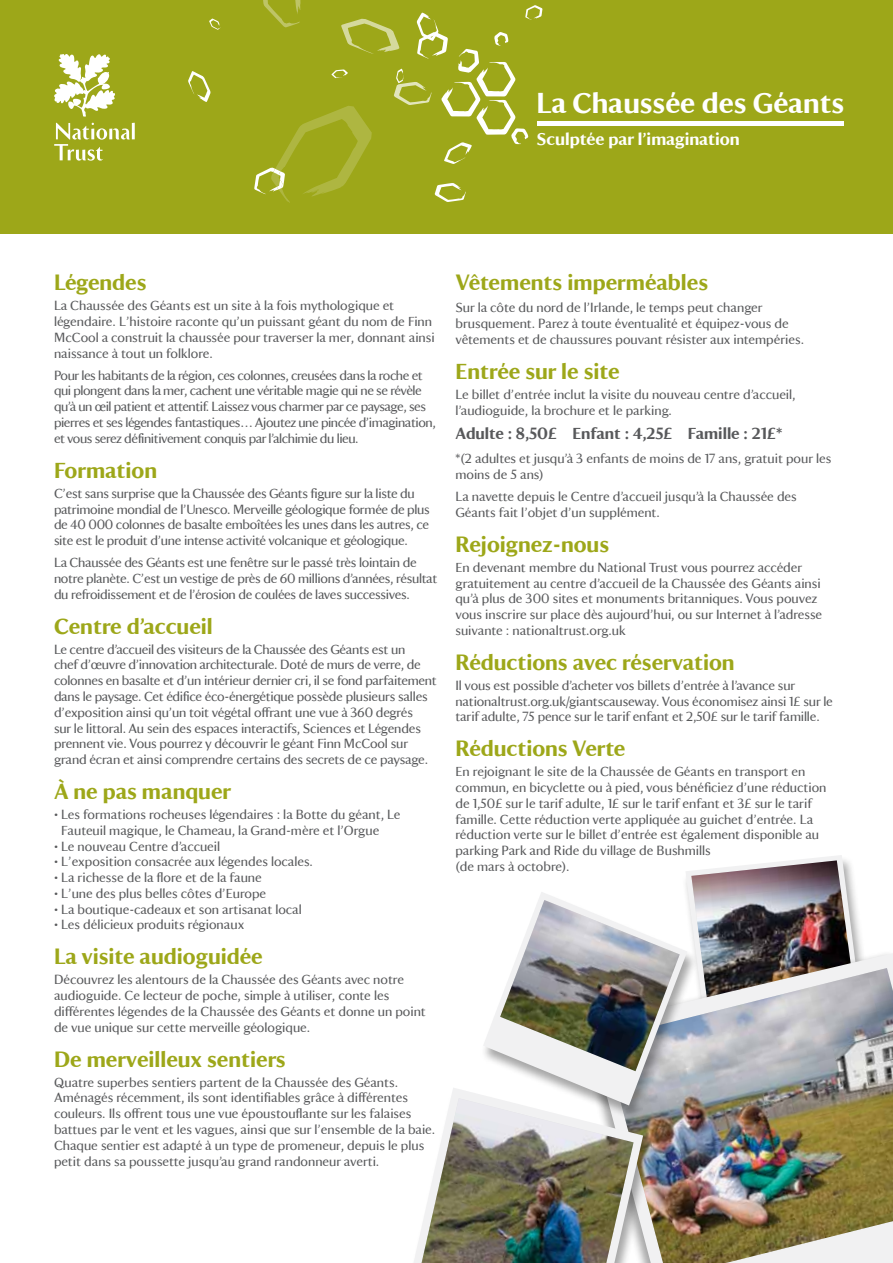
<style>
.page{position:relative;width:893px;height:1263px;background:#fff}
.page>*{position:absolute;margin:0;border:0;box-sizing:border-box;transform-origin:0 0}
.t1{font:700 29.25px "National Trust TT";color:#fff}
.t2{font:700 22.5px "National Trust TT";color:#9da719}
.t3{font:700 17.55px "National Trust TT";color:#fff}
.t4{font:700 16.5px "National Trust TT";color:#58595b}
.t5{font:13.5px/15.8px "National Trust TT";letter-spacing:-.01em;color:#58595b}
.t6{font:13.5px/15.8px "National Trust TT";letter-spacing:-.03em;color:#58595b}
</style>
<div class="page">
<div style="left:0;top:0;width:893px;height:234px;background:#9da719"></div>
<hr style="left:132px;top:123px;width:3px;height:16px;background:#fff">
<svg style="left:54px;top:123px;width:76px;height:38px"></svg>
<svg style="left:54px;top:54px;width:61px;height:63px"></svg>
<svg style="left:188px;top:71px;width:22px;height:31px"></svg>
<svg style="left:209px;top:19px;width:12px;height:11px"></svg>
<svg style="left:254px;top:0;width:288px;height:203px"></svg>
<img style="left:860px;top:968px;width:33px;height:295px">
<img style="left:414px;top:855px;width:446px;height:408px">
<img style="left:422px;top:1098px;width:212px;height:165px">
<div style="left:537px;top:121px;width:306px;height:5px;background:#fff"></div>
<h1 class="t1" style="left:537px;top:83px;width:309px">La Chaussée des Géants</h1>
<p class="t3" style="left:537px;top:127px;width:205px">Sculptée par l’imagination</p>
<h2 class="t2" style="left:54px;top:267px;width:94px">Légendes</h2>
<p class="t5" style="left:54px;top:297px;width:382px">La Chaussée des Géants est un site à la fois mythologique et légendaire. L’histoire raconte qu’un puissant géant du nom de Finn McCool a construit la chaussée pour traverser la mer, donnant ainsi naissance à tout un folklore.</p>
<p class="t6" style="left:54px;top:366px;width:383px">Pour les habitants de la région, ces colonnes, creusées dans la roche et qui plongent dans la mer, cachent une véritable magie qui ne se révèle qu’à un œil patient et attentif. Laissez vous charmer par ce paysage, ses pierres et ses légendes fantastiques… Ajoutez une pincée d’imagination, et vous serez définitivement conquis par l’alchimie du lieu.</p>
<h2 class="t2" style="left:54px;top:454px;width:105px">Formation</h2>
<p class="t5" style="left:54px;top:484px;width:377px">C’est sans surprise que la Chaussée des Géants figure sur la liste du patrimoine mondial de l’Unesco. Merveille géologique formée de plus de 40 000 colonnes de basalte emboîtées les unes dans les autres, ce site est le produit d’une intense activité volcanique et géologique.</p>
<p class="t5" style="left:54px;top:554px;width:385px">La Chaussée des Géants est une fenêtre sur le passé très lointain de notre planète. C’est un vestige de près de 60 millions d’années, résultat du refroidissement et de l’érosion de coulées de laves successives.</p>
<h2 class="t2" style="left:54px;top:610px;width:160px">Centre d’accueil</h2>
<p class="t5" style="left:54px;top:640px;width:384px">Le centre d’accueil des visiteurs de la Chaussée des Géants est un<br>chef d’œuvre d’innovation architecturale. Doté de murs de verre, de colonnes en basalte et d’un intérieur dernier cri, il se fond parfaitement dans le paysage. Cet édifice éco-énergétique possède plusieurs salles d’exposition ainsi qu’un toit végétal offrant une vue à 360 degrés<br>sur le littoral. Au sein des espaces interactifs, Sciences et Légendes prennent vie. Vous pourrez y découvrir le géant Finn McCool sur grand écran et ainsi comprendre certains des secrets de ce paysage.</p>
<h2 class="t2" style="left:54px;top:776px;width:179px">À ne pas manquer</h2>
<p class="t5" style="left:61px;top:806px;width:341px;text-indent:-7px">• Les formations rocheuses légendaires : la Botte du géant, Le<br>Fauteuil magique, le Chameau, la Grand-mère et l’Orgue</p>
<p class="t5" style="left:54px;top:837px;width:168px">• Le nouveau Centre d’accueil</p>
<p class="t5" style="left:54px;top:853px;width:260px">• L’exposition consacrée aux légendes locales.</p>
<p class="t5" style="left:54px;top:869px;width:209px">• La richesse de la flore et de la faune</p>
<p class="t5" style="left:54px;top:884px;width:214px">• L’une des plus belles côtes d’Europe</p>
<p class="t5" style="left:54px;top:900px;width:249px">• La boutique-cadeaux et son artisanat local</p>
<p class="t5" style="left:54px;top:916px;width:192px">• Les délicieux produits régionaux</p>
<h2 class="t2" style="left:54px;top:941px;width:210px">La visite audioguidée</h2>
<p class="t5" style="left:54px;top:971px;width:373px">Découvrez les alentours de la Chaussée des Géants avec notre audioguide. Ce lecteur de poche, simple à utiliser, conte les différentes légendes de la Chaussée des Géants et donne un point de vue unique sur cette merveille géologique.</p>
<h2 class="t2" style="left:54px;top:1043px;width:233px">De merveilleux sentiers</h2>
<p class="t5" style="left:54px;top:1073px;width:383px">Quatre superbes sentiers partent de la Chaussée des Géants.<br>Aménagés récemment, ils sont identifiables grâce à différentes couleurs. Ils offrent tous une vue époustouflante sur les falaises battues par le vent et les vagues, ainsi que sur l’ensemble de la baie.<br>Chaque sentier est adapté à un type de promeneur, depuis le plus petit dans sa poussette jusqu’au grand randonneur averti.</p>
<h2 class="t2" style="left:455px;top:267px;width:254px">Vêtements imperméables</h2>
<p class="t5" style="left:455px;top:299px;width:350px">Sur la côte du nord de l’Irlande, le temps peut changer brusquement. Parez à toute éventualité et équipez-vous de vêtements et de chaussures pouvant résister aux intempéries.</p>
<h2 class="t2" style="left:455px;top:356px;width:166px">Entrée sur le site</h2>
<p class="t5" style="left:455px;top:386px;width:342px">Le billet d’entrée inclut la visite du nouveau centre d’accueil, l’audioguide, la brochure et le parking.</p>
<p class="t4" style="left:455px;top:422px;width:328px">Adulte : 8,50£ Enfant : 4,25£ Famille : 21£*</p>
<p class="t5" style="left:455px;top:450px;width:377px">*(2 adultes et jusqu’à 3 enfants de moins de 17 ans, gratuit pour les moins de 5 ans)</p>
<p class="t5" style="left:455px;top:488px;width:343px">La navette depuis le Centre d’accueil jusqu’à la Chaussée des<br>Géants fait l’objet d’un supplément.</p>
<h2 class="t2" style="left:455px;top:528px;width:155px">Rejoignez-nous</h2>
<p class="t5" style="left:455px;top:558px;width:368px">En devenant membre du National Trust vous pourrez accéder gratuitement au centre d’accueil de la Chaussée des Géants ainsi qu’à plus de 300 sites et monuments britanniques. Vous pouvez vous inscrire sur place dès aujourd’hui, ou sur Internet à l’adresse suivante : nationaltrust.org.uk</p>
<h2 class="t2" style="left:455px;top:646px;width:281px">Réductions avec réservation</h2>
<p class="t5" style="left:455px;top:676px;width:379px">Il vous est possible d’acheter vos billets d’entrée à l’avance sur nationaltrust.org.uk/giantscauseway. Vous économisez ainsi 1£ sur le tarif adulte, 75 pence sur le tarif enfant et 2,50£ sur le tarif famille.</p>
<h2 class="t2" style="left:455px;top:733px;width:172px">Réductions Verte</h2>
<p class="t5" style="left:455px;top:763px;width:372px">En rejoignant le site de la Chaussée de Géants en transport en commun, en bicyclette ou à pied, vous bénéficiez d’une réduction de 1,50£ sur le tarif adulte, 1£ sur le tarif enfant et 3£ sur le tarif famille. Cette réduction verte appliquée au guichet d’entrée. La réduction verte sur le billet d’entrée est également disponible au parking Park and Ride du village de Bushmills<br>(de mars à octobre).</p>
</div>
